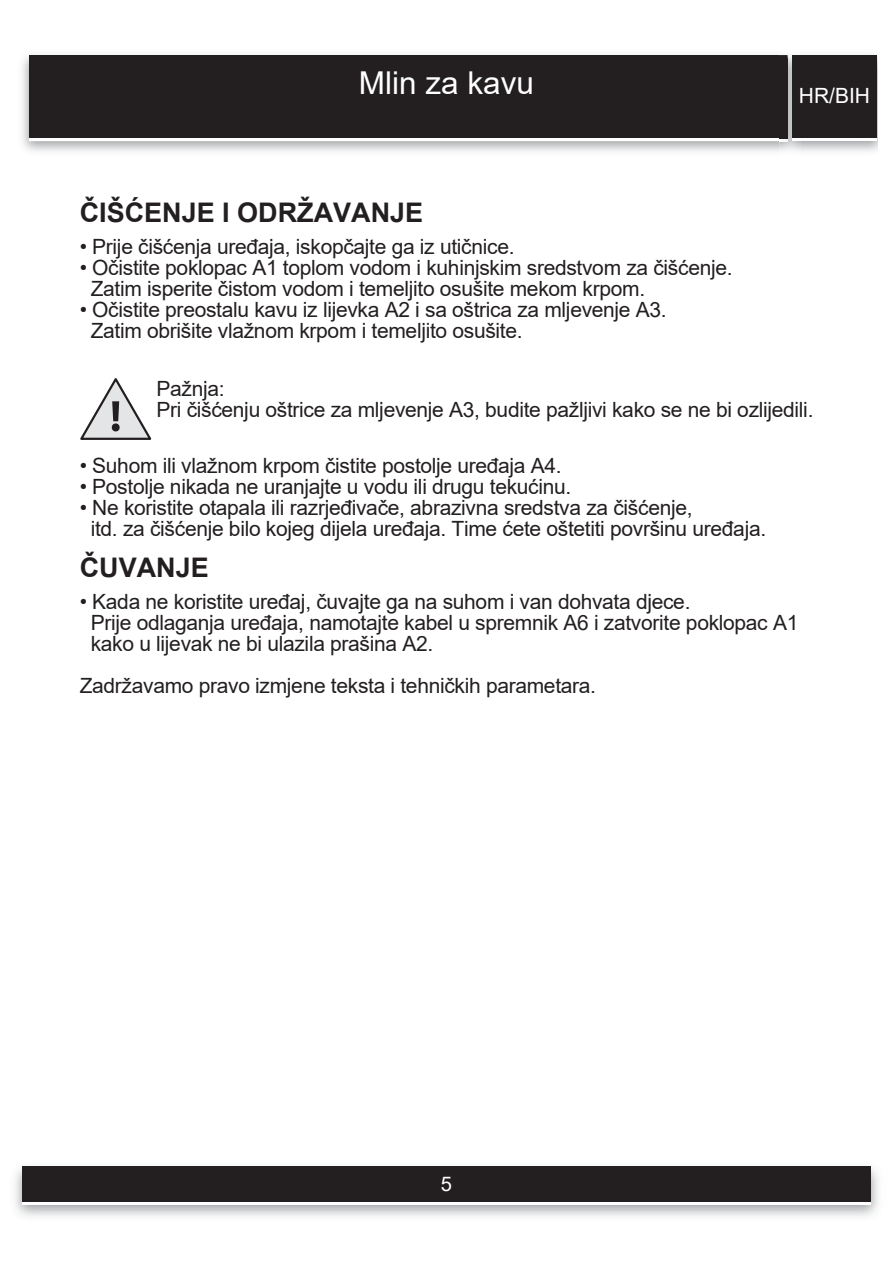
<style>
.page{position:relative;width:893px;height:1263px;background:#fff}
.page>*{position:absolute;margin:0;border:0;box-sizing:border-box;transform-origin:0 0}
.t1{font:31.5px "Arial";color:#fff}
.t2{font:700 27px "Arial";color:#231f20}
.t3{font:21px/21px "Arial";letter-spacing:-.015em;color:#231f20}
.t4{font:21px "Arial";color:#fff}
.t5{font:20.25px "Arial";color:#fff}
</style>
<div class="page">
<img style="left:15px;top:1166px;width:863px;height:50px">
<div style="left:23px;top:1170px;width:848px;height:35px;background:#fff"></div>
<div style="left:23px;top:1166px;width:848px;height:36px;background:#231f20"></div>
<div style="left:29px;top:55px;width:758px;height:83px;background:#231f20"></div>
<img style="left:779px;top:52px;width:21px;height:102px">
<svg style="left:779px;top:138px;width:8px;height:3px"></svg>
<img style="left:779px;top:55px;width:8px;height:3px">
<img style="left:779px;top:58px;width:8px;height:80px">
<div style="left:792px;top:58px;width:85px;height:83px;background:#fff"></div>
<div style="left:792px;top:55px;width:85px;height:83px;background:#231f20"></div>
<svg style="left:80px;top:378px;width:72px;height:62px"></svg>
<h1 class="t1" style="left:359px;top:61px;width:177px">Mlin za kavu</h1>
<p class="t2" style="left:80px;top:194px;width:345px">ČIŠĆENJE I ODRŽAVANJE</p>
<p class="t3" style="left:80px;top:236px;width:436px">• Prije čišćenja uređaja, iskopčajte ga iz utičnice.</p>
<p class="t3" style="left:91px;top:257px;width:643px;text-indent:-11px">• Očistite poklopac A1 toplom vodom i kuhinjskim sredstvom za čišćenje.<br>Zatim isperite čistom vodom i temeljito osušite mekom krpom.</p>
<p class="t3" style="left:91px;top:299px;width:577px;text-indent:-11px">• Očistite preostalu kavu iz lijevka A2 i sa oštrica za mljevenje A3.<br>Zatim obrišite vlažnom krpom i temeljito osušite.</p>
<p class="t4" style="left:799px;top:81px;width:73px">HR/BIH</p>
<p class="t3" style="left:156px;top:378px;width:658px">Pažnja:<br>Pri čišćenju oštrice za mljevenje A3, budite pažljivi kako se ne bi ozlijedili.</p>
<p class="t3" style="left:80px;top:455px;width:483px">• Suhom ili vlažnom krpom čistite postolje uređaja A4.</p>
<p class="t3" style="left:80px;top:476px;width:493px">• Postolje nikada ne uranjajte u vodu ili drugu tekućinu.</p>
<p class="t3" style="left:91px;top:497px;width:677px;text-indent:-11px">• Ne koristite otapala ili razrjeđivače, abrazivna sredstva za čišćenje,<br>itd. za čišćenje bilo kojeg dijela uređaja. Time ćete oštetiti površinu uređaja.</p>
<p class="t2" style="left:80px;top:549px;width:131px">ČUVANJE</p>
<p class="t3" style="left:91px;top:591px;width:709px;text-indent:-11px">• Kada ne koristite uređaj, čuvajte ga na suhom i van dohvata djece.<br>Prije odlaganja uređaja, namotajte kabel u spremnik A6 i zatvorite poklopac A1 kako u lijevak ne bi ulazila prašina A2.</p>
<p class="t3" style="left:80px;top:675px;width:518px">Zadržavamo pravo izmjene teksta i tehničkih parametara.</p>
<p class="t5" style="left:441px;top:1170px;width:13px">5</p>
</div>
